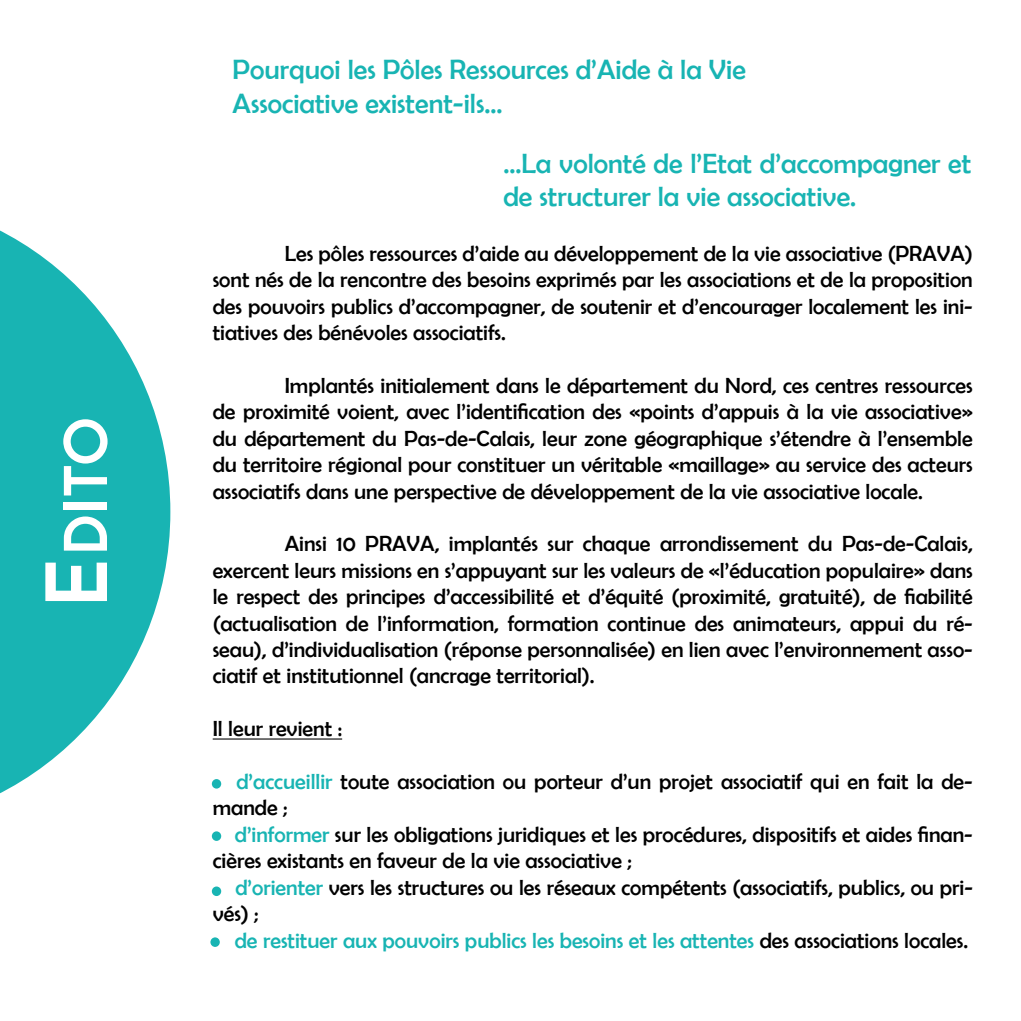
<style>
.page{position:relative;width:1021px;height:1021px;background:#fff}
.page>*{position:absolute;margin:0;border:0;box-sizing:border-box;transform-origin:0 0}
.t1{font:800 56px "Arca Majora";color:#fff}
.t2{font:28px/33.6px "Berlin Sans FB";color:#18b4b3}
.t3{font:22px/26.4px "Berlin Sans FB";color:#000;text-align:justify}
.t4{font:22px "Berlin Sans FB";color:#18b4b3}
.s1{font-size:80px}
.s2{color:#18b4b3}
.s3{color:#000}
</style>
<div class="page">
<svg style="left:0;top:230px;width:170px;height:564px;fill:#18b4b3"></svg>
<hr style="left:213px;top:738px;width:129px;height:1px;background:#000">
<div style="left:212px;top:779px;width:9px;height:9px;background:#18b4b3;border-radius:50%"></div>
<div style="left:212px;top:831px;width:9px;height:9px;background:#18b4b3;border-radius:50%"></div>
<div style="left:212px;top:886px;width:9px;height:10px;background:#18b4b3;border-radius:50%"></div>
<div style="left:210px;top:937px;width:10px;height:9px;background:#18b4b3;border-radius:50%"></div>
<h1 class="t1" style="left:49px;top:609px;width:193px;rotate:-90deg"><span class="s1">E</span>dito</h1>
<p class="t2" style="left:232px;top:52px;width:515px">Pourquoi les Pôles Ressources d’Aide à la Vie<br>Associative existent-ils...</p>
<p class="t2" style="left:503px;top:146px;width:469px">...La volonté de l’Etat d’accompagner et de structurer la vie associative.</p>
<p class="t3" style="left:213px;top:240px;width:761px;text-indent:72px">Les pôles ressources d’aide au développement de la vie associative (PRAVA) sont nés de la rencontre des besoins exprimés par les associations et de la proposition des pouvoirs publics d’accompagner, de soutenir et d’encourager localement les ini&shy;tiatives des bénévoles associatifs.</p>
<p class="t3" style="left:213px;top:372px;width:761px;text-indent:72px">Implantés initialement dans le département du Nord, ces centres ressources de proximité voient, avec l’identification des «points d’appuis à la vie associative» du département du Pas-de-Calais, leur zone géographique s’étendre à l’ensemble du territoire régional pour constituer un véritable «maillage» au service des acteurs associatifs dans une perspective de développement de la vie associative locale.</p>
<p class="t3" style="left:213px;top:530px;width:761px;text-indent:72px">Ainsi 10 PRAVA, implantés sur chaque arrondissement du Pas-de-Calais, exercent leurs missions en s’appuyant sur les valeurs de «l’éducation populaire» dans le respect des principes d’accessibilité et d’équité (proximité, gratuité), de fiabilité (actualisation de l’information, formation continue des animateurs, appui du ré&shy;seau), d’individualisation (réponse personnalisée) en lien avec l’environnement asso&shy;ciatif et institutionnel (ancrage territorial).</p>
<p class="t3" style="left:213px;top:715px;width:131px">Il leur revient :</p>
<p class="t3" style="left:213px;top:768px;width:761px;text-indent:24px"><span class="s2">d’accueillir</span> toute association ou porteur d’un projet associatif qui en fait la de&shy;mande ;</p>
<p class="t3" style="left:213px;top:821px;width:761px;text-indent:22px"><span class="s2">d’informer</span> sur les obligations juridiques et les procédures, dispositifs et aides finan&shy;cières existants en faveur de la vie associative ;</p>
<p class="t3" style="left:213px;top:873px;width:761px;text-indent:23px"><span class="s2">d’orienter</span> vers les structures ou les réseaux compétents (associatifs, publics, ou pri&shy;vés) ;</p>
<p class="t4" style="left:235px;top:927px;width:735px">de restituer aux pouvoirs publics les besoins et les attentes <span class="s3">des associations locales.</span></p>
</div>
